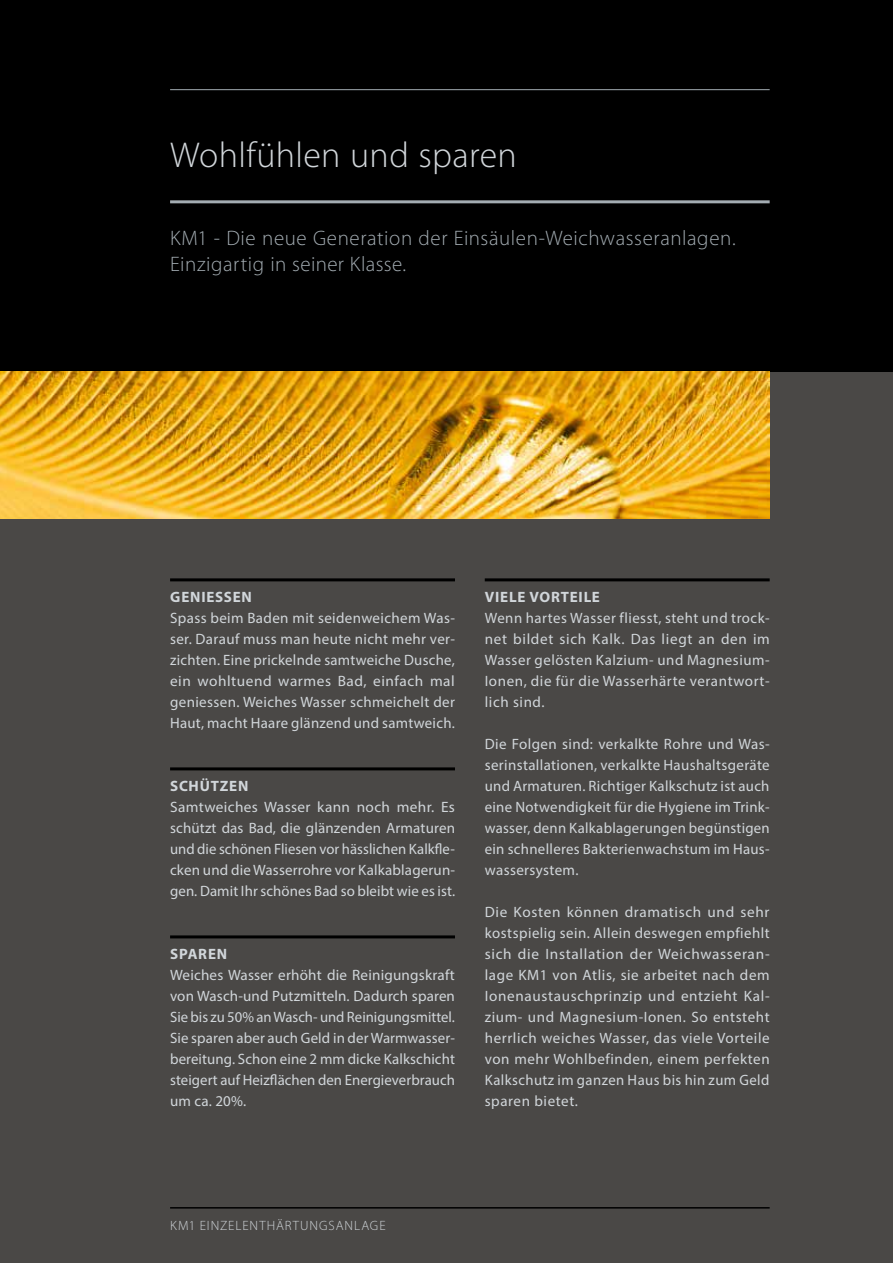
<style>
.page{position:relative;width:893px;height:1263px;background:#4a4846}
.page>*{position:absolute;margin:0;border:0;box-sizing:border-box;transform-origin:0 0}
.t1{font:300 36px "Myriad Pro";letter-spacing:.005em;color:#d1d6da}
.t2{font:300 21px/25.5px "Myriad Pro";letter-spacing:.025em;color:#a3acb2}
.t3{font:15px/21px "Myriad Pro";letter-spacing:.02em;color:#d1d6da;text-align:justify}
.t4{font:700 15px "Myriad Pro";letter-spacing:.05em;color:#d1d6da}
.t5{font:300 13.5px "Myriad Pro";letter-spacing:.07em;color:#d1d6da}
</style>
<div class="page">
<div style="left:0;top:0;width:893px;height:371px;background:#000"></div>
<hr style="left:170px;top:89px;width:600px;height:1px;background:#a3acb2">
<img style="left:0;top:371px;width:770px;height:147px">
<hr style="left:170px;top:1207px;width:600px;height:1px;background:#000">
<hr style="left:170px;top:200px;width:600px;height:3px;background:#a3acb2">
<hr style="left:170px;top:578px;width:285px;height:3px;background:#000">
<hr style="left:170px;top:767px;width:285px;height:3px;background:#000">
<hr style="left:170px;top:935px;width:285px;height:3px;background:#000">
<hr style="left:485px;top:578px;width:285px;height:3px;background:#000">
<h1 class="t1" style="left:170px;top:134px;width:348px">Wohlfühlen und sparen</h1>
<h2 class="t2" style="left:170px;top:225px;width:567px">KM1 - Die neue Generation der Einsäulen-Weichwasseranlagen.<br>Einzigartig in seiner Klasse.</h2>
<p class="t4" style="left:170px;top:587px;width:83px">GENIESSEN</p>
<p class="t3" style="left:170px;top:608px;width:286px">Spass beim Baden mit seidenweichem Was&shy;ser. Darauf muss man heute nicht mehr ver&shy;zichten. Eine prickelnde samtweiche Dusche, ein wohltuend warmes Bad, einfach mal geniessen. Weiches Wasser schmeichelt der Haut, macht Haare glänzend und samtweich.</p>
<p class="t4" style="left:170px;top:776px;width:80px">SCHÜTZEN</p>
<p class="t3" style="left:170px;top:797px;width:287px">Samtweiches Wasser kann noch mehr. Es schützt das Bad, die glänzenden Armaturen und die schönen Fliesen vor hässlichen Kalkfle&shy;cken und die Wasserrohre vor Kalkablagerun&shy;gen. Damit Ihr schönes Bad so bleibt wie es ist.</p>
<p class="t4" style="left:170px;top:944px;width:59px">SPAREN</p>
<p class="t3" style="left:170px;top:965px;width:286px">Weiches Wasser erhöht die Reinigungskraft von Wasch-und Putzmitteln. Dadurch sparen Sie bis zu 50% an Wasch- und Reinigungsmittel.<br>Sie sparen aber auch Geld in der Warmwasser&shy;bereitung. Schon eine 2 mm dicke Kalkschicht steigert auf Heizflächen den Energieverbrauch um ca. 20%.</p>
<p class="t4" style="left:485px;top:587px;width:117px">VIELE VORTEILE</p>
<p class="t3" style="left:485px;top:608px;width:287px">Wenn hartes Wasser fliesst, steht und trock&shy;net bildet sich Kalk. Das liegt an den im Wasser gelösten Kalzium- und Magnesium-Ionen, die für die Wasserhärte verantwort&shy;lich sind.</p>
<p class="t3" style="left:485px;top:734px;width:287px">Die Folgen sind: verkalkte Rohre und Was&shy;serinstallationen, verkalkte Haushaltsgeräte und Armaturen. Richtiger Kalkschutz ist auch eine Notwendigkeit für die Hygiene im Trink&shy;wasser, denn Kalkablagerungen begünstigen ein schnelleres Bakterienwachstum im Haus&shy;wassersystem.</p>
<p class="t3" style="left:485px;top:902px;width:287px">Die Kosten können dramatisch und sehr kostspielig sein. Allein deswegen empfiehlt sich die Installation der Weichwasseran&shy;lage KM1 von Atlis, sie arbeitet nach dem Ionenaustauschprinzip und entzieht Kal&shy;zium- und Magnesium-Ionen. So entsteht herrlich weiches Wasser, das viele Vorteile von mehr Wohlbefinden, einem perfekten Kalkschutz im ganzen Haus bis hin zum Geld sparen bietet.</p>
<p class="t5" style="left:170px;top:1217px;width:217px">KM1 EINZELENTHÄRTUNGSANLAGE</p>
</div>
